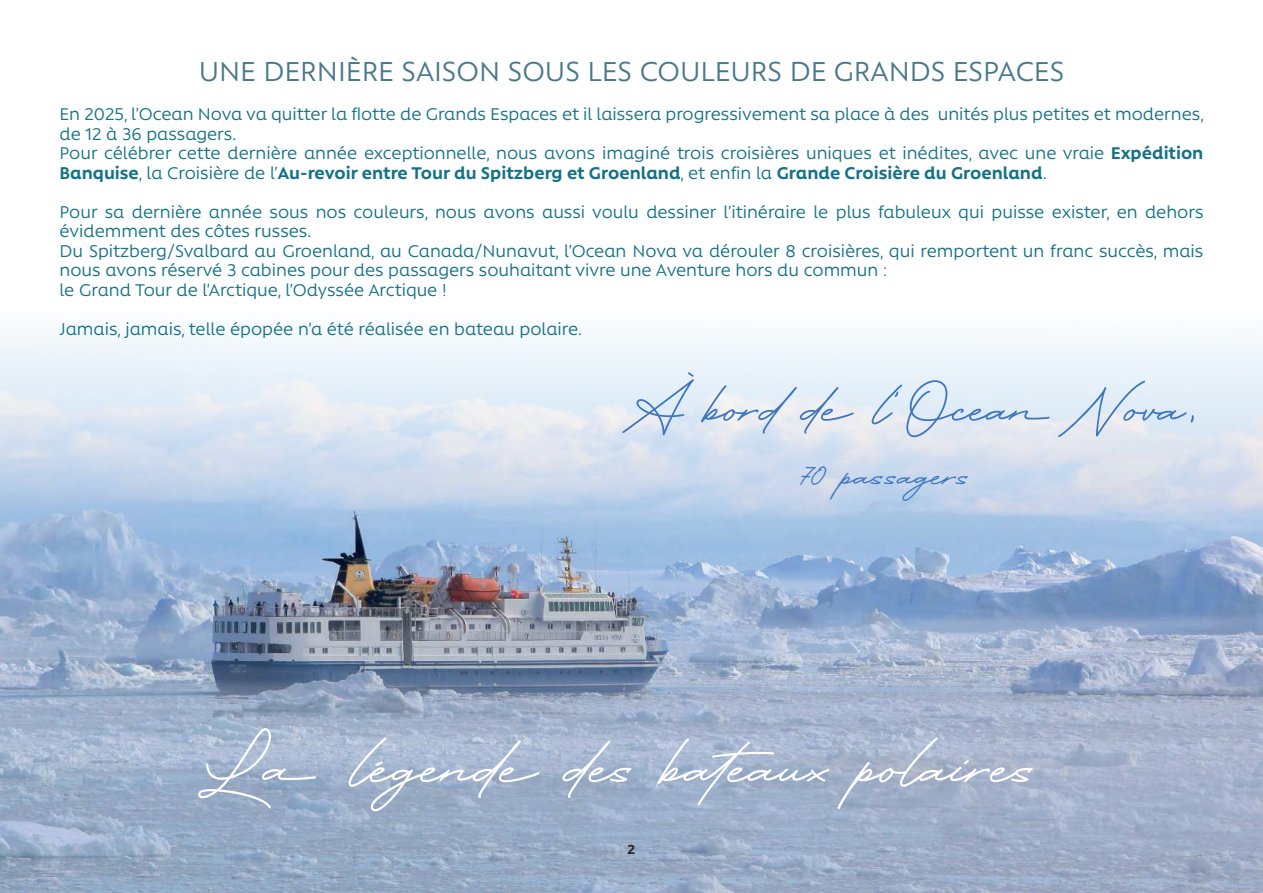
<style>
.page{position:relative;width:1263px;height:893px;background:#fff}
.page>*{position:absolute;margin:0;border:0;box-sizing:border-box;transform-origin:0 0}
.TEXT_TYTUL_20_NA_ZDJECIE{font:74.85px "Bellarina";color:#fff}
.TEXT_TYTUL_20_NA_ZDJECIE-2{font:60.45px "Bellarina";color:#4076bc}
.TEXT_TYTUL_20_NA_ZDJECIE-3{font:42.75px "Bellarina";color:#4076bc}
.TEXT_TYTUL_20_NA_ZDJECIE-4{font:31.5px "Rawson Alt";color:#4a788b}
.TEXT_TYTUL_20_NA_ZDJECIE-5{font:19.5px/19.5px "Rawson Alt";color:#157287}
.t1{font:700 15px "Rawson Alt";color:#231f20}
.s1{font-weight:700}
.s2{font-size:120.9px}
</style>
<div class="page">
<img style="left:0;top:334px;width:1263px;height:559px">
<p class="TEXT_TYTUL_20_NA_ZDJECIE-4" style="left:199px;top:55px;width:867px">UNE DERNIÈRE SAISON SOUS LES COULEURS DE GRANDS ESPACES</p>
<p class="TEXT_TYTUL_20_NA_ZDJECIE-5" style="left:60px;top:104px;width:1146px">En 2025, l’Ocean Nova va quitter la flotte de Grands Espaces et il laissera progressivement sa place à des unités plus petites et modernes, de 12 à 36 passagers.</p>
<p class="TEXT_TYTUL_20_NA_ZDJECIE-5" style="left:60px;top:143px;width:1145px">Pour célébrer cette dernière année exceptionnelle, nous avons imaginé trois croisières uniques et inédites, avec une vraie <span class="s1">Expédition<br>Banquise</span>, la Croisière de l’<span class="s1">Au-revoir entre Tour du Spitzberg et Groenland</span>, et enfin la <span class="s1">Grande Croisière du Groenland</span>.</p>
<p class="TEXT_TYTUL_20_NA_ZDJECIE-5" style="left:60px;top:202px;width:1145px">Pour sa dernière année sous nos couleurs, nous avons aussi voulu dessiner l’itinéraire le plus fabuleux qui puisse exister, en dehors évidemment des côtes russes.</p>
<p class="TEXT_TYTUL_20_NA_ZDJECIE-5" style="left:60px;top:241px;width:1145px">Du Spitzberg/Svalbard au Groenland, au Canada/Nunavut, l’Ocean Nova va dérouler 8 croisières, qui remportent un franc succès, mais nous avons réservé 3 cabines pour des passagers souhaitant vivre une Aventure hors du commun :</p>
<p class="TEXT_TYTUL_20_NA_ZDJECIE-5" style="left:60px;top:280px;width:389px">le Grand Tour de l’Arctique, l’Odyssée Arctique !</p>
<p class="TEXT_TYTUL_20_NA_ZDJECIE-5" style="left:60px;top:319px;width:524px">Jamais, jamais, telle épopée n’a été réalisée en bateau polaire.</p>
<p class="TEXT_TYTUL_20_NA_ZDJECIE-2" style="left:635px;top:365px;width:564px">À bord de l'Ocean Nova<span class="s2">,</span></p>
<p class="TEXT_TYTUL_20_NA_ZDJECIE-3" style="left:797px;top:445px;width:21px">-</p>
<p class="TEXT_TYTUL_20_NA_ZDJECIE-3" style="left:801px;top:445px;width:169px">70 passagers</p>
<p class="TEXT_TYTUL_20_NA_ZDJECIE" style="left:199px;top:714px;width:835px">La légende des bateaux polaires</p>
<p class="t1" style="left:628px;top:841px;width:9px">2</p>
</div>
